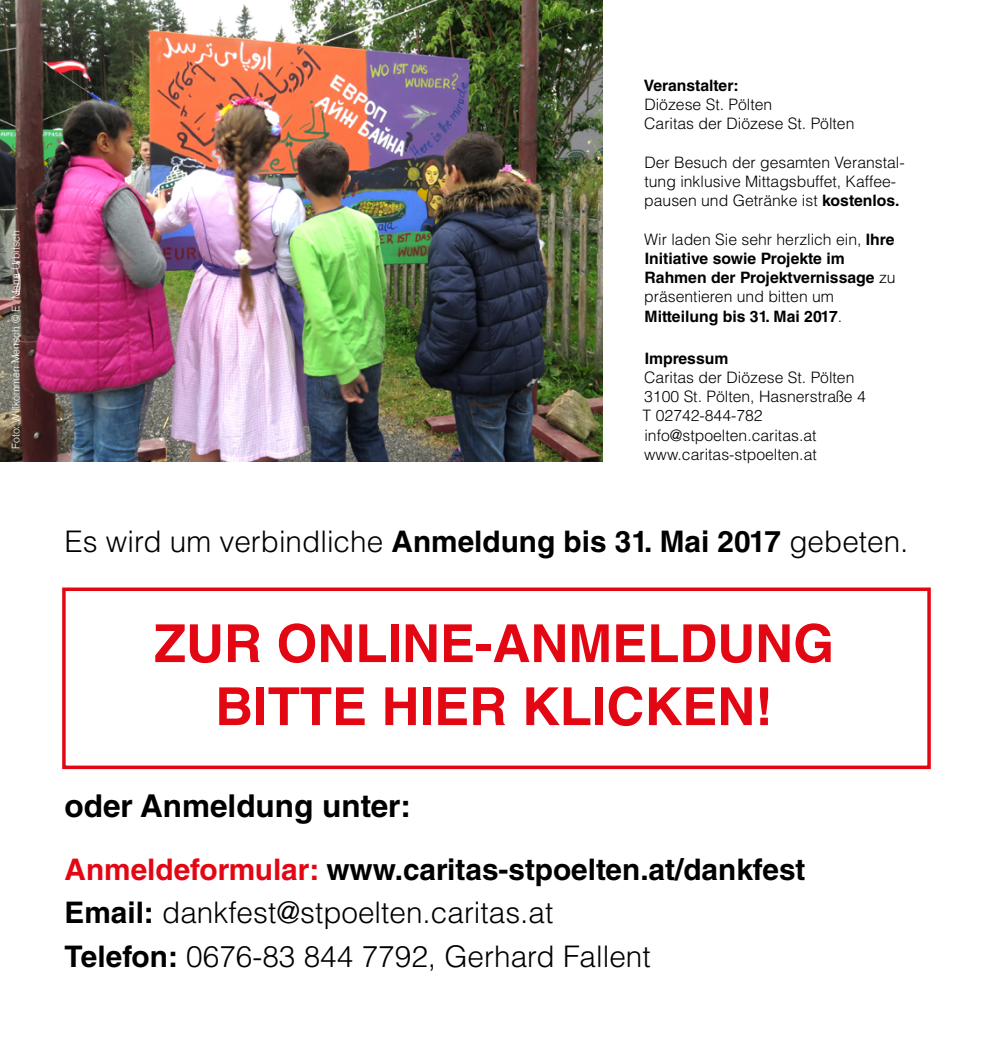
<style>
.page{position:relative;width:993px;height:1042px;background:#fff}
.page>*{position:absolute;margin:0;border:0;box-sizing:border-box;transform-origin:0 0}
.t1{font:700 52.5px/63px "Helvetica LT Std";color:#e30613;text-align:center}
.t2{font:700 31.5px "Helvetica LT Std";color:#000}
.t3{font:300 29.75px/43.8px "Helvetica LT Std";color:#000}
.t4{font:300 15.75px/19.2px "Helvetica LT Std";color:#000}
.t5{font:700 15.75px/19.2px "Helvetica LT Std";color:#000}
.t6{font:300 10.5px "Helvetica LT Com";color:#fff}
.s1{font-weight:700}
.s2{font-weight:300}
.s3{font-weight:700;color:#e30613}
</style>
<div class="page">
<img style="left:0;top:0;width:602px;height:461px">
<div style="left:62px;top:587px;width:868px;height:182px;border:4px solid #e30613"></div>
<p class="t6" style="left:9px;top:449px;width:220px;rotate:-90deg">Foto: Willkommen Mensch © E. Mena Urbitsch</p>
<p class="t5" style="left:643px;top:75px;width:96px">Veranstalter:</p>
<p class="t4" style="left:644px;top:94px;width:212px">Diözese St. Pölten<br>Caritas der Diözese St. Pölten</p>
<p class="t4" style="left:644px;top:152px;width:262px">Der Besuch der gesamten Veranstal&shy;tung inklusive Mittagsbuffet, Kaffee&shy;pausen und Getränke ist <span class="s1">kostenlos.</span></p>
<p class="t5" style="left:644px;top:229px;width:253px"><span class="s2">Wir laden Sie sehr herzlich ein,</span> Ihre<br>Initiative sowie Projekte im<br>Rahmen der Projektvernissage <span class="s2">zu präsentieren und bitten um<br></span>Mitteilung bis 31. Mai 2017<span class="s2">.</span></p>
<p class="t5" style="left:644px;top:348px;width:85px">Impressum</p>
<p class="t4" style="left:642px;top:367px;width:225px">Caritas der Diözese St. Pölten<br>3100 St. Pölten, Hasnerstraße 4<br>T 02742-844-782 info@stpoelten.caritas.at www.caritas-stpoelten.at</p>
<h3 class="t3" style="left:64px;top:519px;width:845px">Es wird um verbindliche <span class="s1">Anmeldung bis 31. Mai 2017</span> gebeten.</h3>
<h1 class="t1" style="left:154px;top:611px;width:681px">ZUR ONLINE-ANMELDUNG<br>BITTE HIER KLICKEN!</h1>
<h2 class="t2" style="left:64px;top:786px;width:348px">oder Anmeldung unter:</h2>
<h3 class="t3" style="left:64px;top:847px;width:742px"><span class="s3">Anmeldeformular:</span> <span class="s1">www.caritas-stpoelten.at/dankfest<br>Email:</span> dankfest@stpoelten.caritas.at<br><span class="s1">Telefon:</span> 0676-83 844 7792, Gerhard Fallent</h3>
</div>
